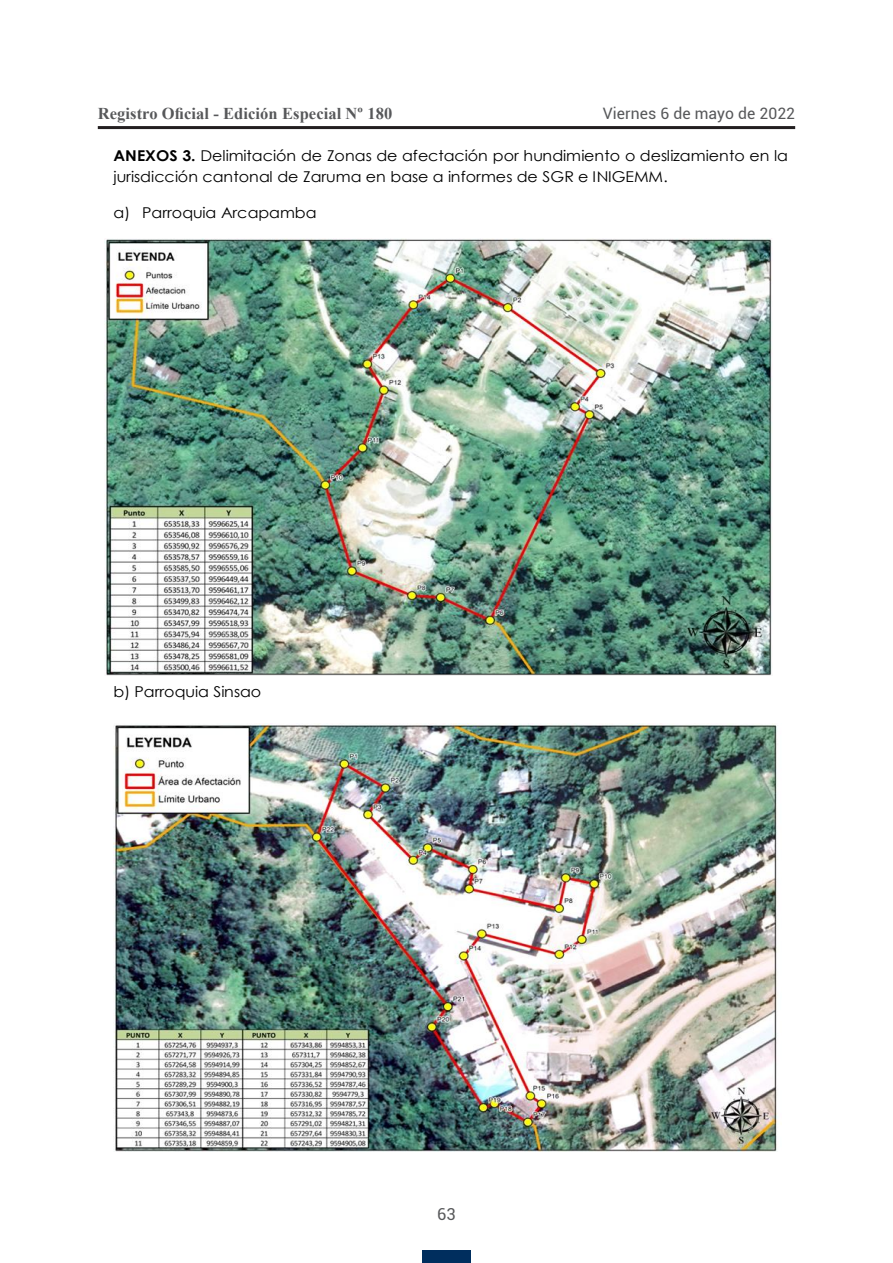
<style>
.page{position:relative;width:893px;height:1263px;background:#fff}
.page>*{position:absolute;margin:0;border:0;box-sizing:border-box;transform-origin:0 0}
.t1{font:700 16.5px "Times New Roman";letter-spacing:.005em;color:#57585a}
.t2{font:16.5px "Roboto";color:#57585a}
.t3{font:15.75px "Roboto";letter-spacing:.005em;color:#57585a}
.t4{font:14.85px/20.9px "Century Gothic";color:#000;scale:1.06 1}
.s1{font-weight:700}
</style>
<div class="page">
<hr style="left:98px;top:126px;width:697px;height:3px;background:#231f20">
<div style="left:422px;top:1250px;width:49px;height:13px;background:#002e5e"></div>
<img style="left:114px;top:724px;width:664px;height:428px">
<img style="left:106px;top:238px;width:666px;height:438px">
<p class="t1" style="left:98px;top:102px;width:296px">Registro Oficial - Edición Especial Nº 180</p>
<p class="t3" style="left:603px;top:102px;width:194px">Viernes 6 de mayo de 2022</p>
<p class="t4" style="left:114px;top:145px;width:638px"><span class="s1">ANEXOS 3.</span> Delimitación de Zonas de afectación por hundimiento o deslizamiento en la jurisdicción cantonal de Zaruma en base a informes de SGR e INIGEMM.</p>
<p class="t4" style="left:114px;top:202px;width:193px">a) Parroquia Arcapamba</p>
<p class="t4" style="left:114px;top:681px;width:141px">b) Parroquia Sinsao</p>
<p class="t2" style="left:437px;top:1203px;width:20px">63</p>
</div>
